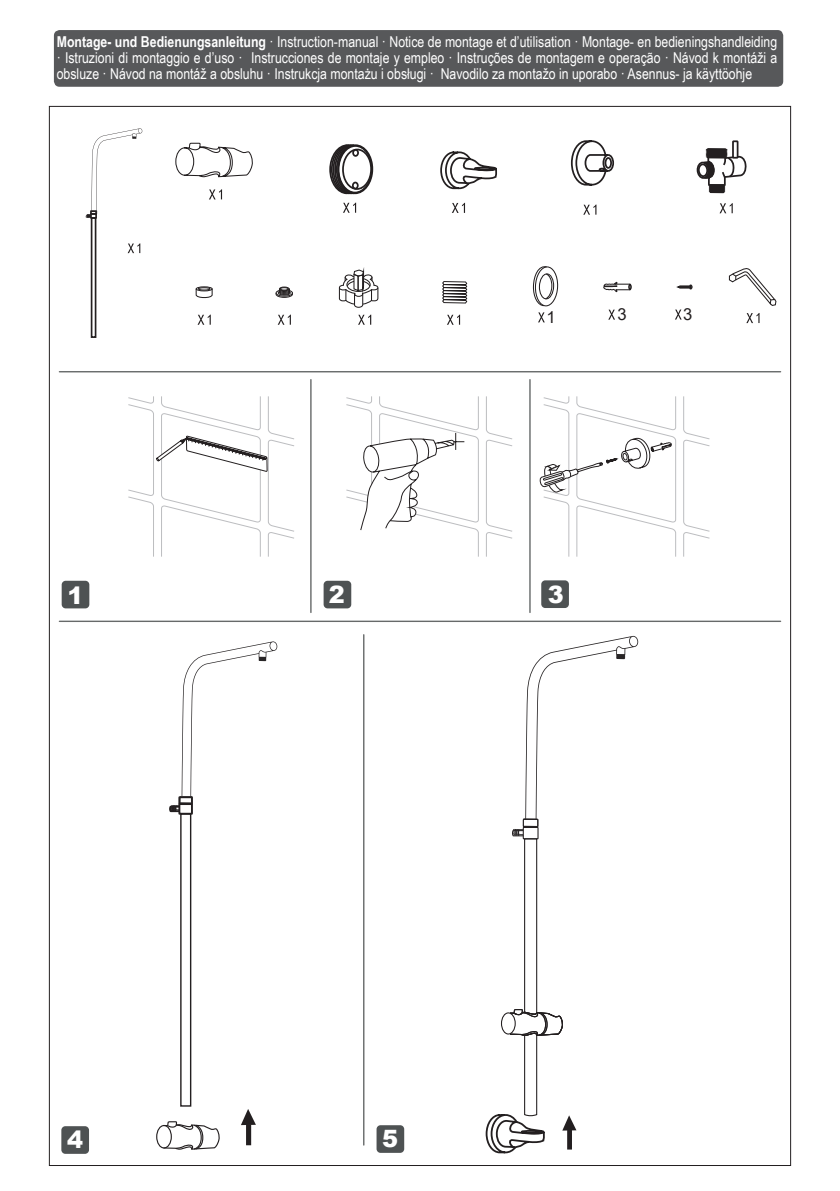
<style>
.page{position:relative;width:840px;height:1191px;background:#fff}
.page>*{position:absolute;margin:0;border:0;box-sizing:border-box;transform-origin:0 0}
.t1{font:900 24px "Arial";color:#fff}
.t2{font:16.6px "Arial";color:#231f20}
.t3{font:15px/16px "Arial Narrow";color:#fff;text-align:justify}
.s1{font-weight:700}
</style>
<div class="page">
<div style="left:54px;top:30px;width:728px;height:57px;background:#57585a;border-radius:6px"></div>
<div style="left:323px;top:581px;width:28px;height:27px;background:#4e5253;border-radius:4px"></div>
<div style="left:61px;top:1126px;width:28px;height:27px;background:#4e5253;border-radius:4px"></div>
<div style="left:376px;top:1125px;width:28px;height:27px;background:#4e5253;border-radius:4px"></div>
<div style="left:62px;top:581px;width:27px;height:27px;background:#4e5253;border-radius:4px"></div>
<div style="left:541px;top:580px;width:27px;height:28px;background:#4e5253;border-radius:4px"></div>
<hr style="left:59px;top:371px;width:721px;height:1px;background:#676a6a">
<hr style="left:59px;top:620px;width:721px;height:2px;background:#676a6a">
<hr style="left:363px;top:635px;width:1px;height:510px;background:#676a6a">
<hr style="left:310px;top:380px;width:1px;height:232px;background:#676a6a">
<hr style="left:529px;top:380px;width:1px;height:232px;background:#676a6a">
<svg style="left:570px;top:140px;width:44px;height:46px"></svg>
<div style="left:697px;top:163px;width:10px;height:14px;border:2px solid #231f20;border-radius:50%"></div>
<div style="left:696px;top:162px;width:13px;height:17px;border:2px solid #231f20;border-radius:50%"></div>
<div style="left:731px;top:140px;width:7px;height:19px;border:2px solid #231f20"></div>
<svg style="left:701px;top:146px;width:44px;height:48px"></svg>
<div style="left:352px;top:182px;width:6px;height:7px;border:2px solid #231f20;border-radius:50%"></div>
<div style="left:352px;top:149px;width:7px;height:8px;border:2px solid #231f20;border-radius:50%"></div>
<svg style="left:330px;top:144px;width:25px;height:51px"></svg>
<div style="left:337px;top:144px;width:36px;height:50px;border:2px solid #231f20;border-radius:50%"></div>
<div style="left:337px;top:145px;width:35px;height:48px;border:2px solid #231f20;border-radius:50%"></div>
<div style="left:342px;top:149px;width:30px;height:41px;border:2px solid #231f20;border-radius:50%"></div>
<svg style="left:440px;top:151px;width:57px;height:39px"></svg>
<svg style="left:728px;top:268px;width:48px;height:38px"></svg>
<svg style="left:603px;top:281px;width:29px;height:12px"></svg>
<svg style="left:676px;top:284px;width:16px;height:5px"></svg>
<svg style="left:338px;top:267px;width:41px;height:41px"></svg>
<div style="left:195px;top:286px;width:17px;height:5px;border:1px solid #231f20;border-radius:50%"></div>
<svg style="left:195px;top:287px;width:18px;height:11px"></svg>
<svg style="left:275px;top:286px;width:18px;height:12px"></svg>
<div style="left:538px;top:273px;width:16px;height:26px;border:1px solid #231f20;border-radius:50%"></div>
<div style="left:534px;top:266px;width:24px;height:40px;border:1px solid #231f20;border-radius:50%"></div>
<svg style="left:209px;top:189px;width:13px;height:10px"></svg>
<svg style="left:197px;top:315px;width:14px;height:10px"></svg>
<svg style="left:277px;top:315px;width:14px;height:10px"></svg>
<svg style="left:358px;top:315px;width:13px;height:10px"></svg>
<svg style="left:532px;top:266px;width:19px;height:56px"></svg>
<svg style="left:608px;top:310px;width:6px;height:10px"></svg>
<svg style="left:746px;top:313px;width:13px;height:10px"></svg>
<svg style="left:175px;top:142px;width:78px;height:36px"></svg>
<svg style="left:675px;top:309px;width:6px;height:10px"></svg>
<svg style="left:442px;top:281px;width:25px;height:22px"></svg>
<svg style="left:452px;top:203px;width:13px;height:10px"></svg>
<svg style="left:583px;top:205px;width:13px;height:10px"></svg>
<svg style="left:719px;top:203px;width:13px;height:10px"></svg>
<svg style="left:343px;top:203px;width:13px;height:10px"></svg>
<svg style="left:447px;top:315px;width:13px;height:10px"></svg>
<svg style="left:128px;top:396px;width:582px;height:161px"></svg>
<svg style="left:155px;top:372px;width:495px;height:208px"></svg>
<svg style="left:359px;top:432px;width:313px;height:99px"></svg>
<svg style="left:85px;top:128px;width:57px;height:210px"></svg>
<div style="left:156px;top:1125px;width:16px;height:23px;border:1px solid #231f20;border-radius:50%"></div>
<svg style="left:162px;top:641px;width:115px;height:509px"></svg>
<div style="left:524px;top:838px;width:13px;height:175px;border:1px solid #231f20"></div>
<div style="left:522px;top:827px;width:16px;height:12px;border:1px solid #231f20"></div>
<svg style="left:485px;top:1008px;width:91px;height:146px"></svg>
<svg style="left:567px;top:1130px;width:4px;height:19px"></svg>
<svg style="left:512px;top:636px;width:125px;height:201px"></svg>
<p class="t3" style="left:57px;top:33px;width:721px"><span class="s1">Montage- und Bedienungsanleitung</span> · Instruction-manual · Notice de montage et d’utilisation · Montage- en bedieningshandleiding · Istruzioni di montaggio e d’uso · Instrucciones de montaje y empleo · Instruções de montagem e operação · Návod k montáži a obsluze · Návod na montáž a obsluhu · Instrukcja montażu i obsługi · Navodilo za montažo in uporabo · Asennus- ja käyttöohje</p>
<p class="t2" style="left:546px;top:306px;width:11px">1</p>
<p class="t2" style="left:617px;top:303px;width:11px">3</p>
<p class="t2" style="left:683px;top:303px;width:11px">3</p>
<h1 class="t1" style="left:328px;top:576px;width:17px">2</h1>
<h1 class="t1" style="left:68px;top:577px;width:17px">1</h1>
<h1 class="t1" style="left:547px;top:577px;width:17px">3</h1>
<h1 class="t1" style="left:67px;top:1122px;width:17px">4</h1>
<h1 class="t1" style="left:382px;top:1121px;width:17px">5</h1>
</div>
